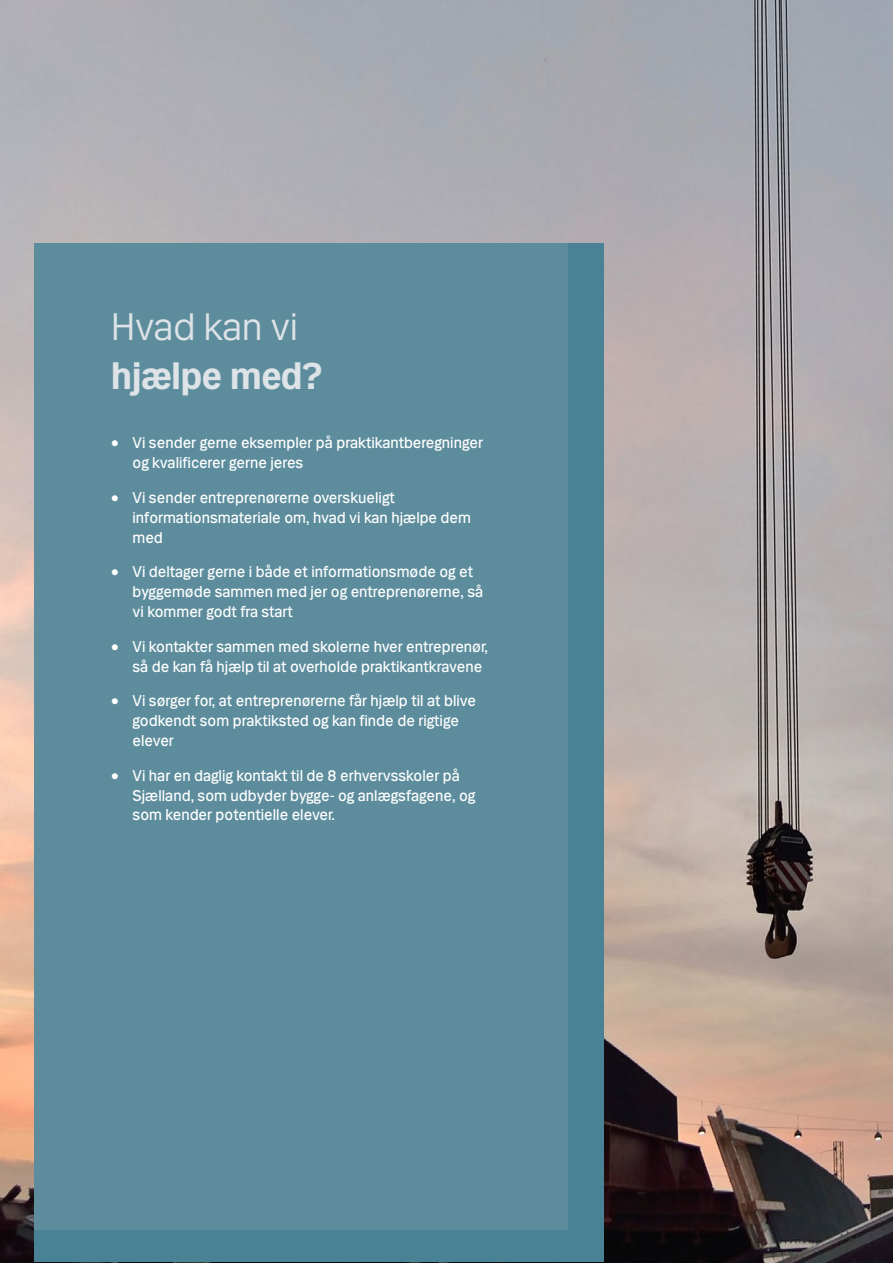
<style>
.page{position:relative;width:893px;height:1263px;background:#fff}
.page>*{position:absolute;margin:0;border:0;box-sizing:border-box;transform-origin:0 0}
.t1{font:700 40.5px "Mari";color:#dde3e7}
.t2{font:40.5px "Mari";color:#dde3e7}
.t3{font:16.5px/19.8px "Mari";color:#fff}
</style>
<div class="page">
<img style="left:0;top:0;width:893px;height:1263px">
<div style="left:34px;top:244px;width:570px;height:1018px;background:#488294"></div>
<div style="left:34px;top:244px;width:534px;height:986px;background:#5d8d9d"></div>
<h1 class="t2" style="left:111px;top:301px;width:188px">Hvad kan vi</h1>
<h1 class="t1" style="left:111px;top:352px;width:213px">hjælpe med?</h1>
<p class="t3" style="left:133px;top:433px;width:352px;text-indent:-21px">• Vi sender gerne eksempler på praktikantberegninger og kvalificerer gerne jeres</p>
<p class="t3" style="left:133px;top:487px;width:340px;text-indent:-21px">• Vi sender entreprenørerne overskueligt informationsmateriale om, hvad vi kan hjælpe dem med</p>
<p class="t3" style="left:133px;top:562px;width:352px;text-indent:-21px">• Vi deltager gerne i både et informationsmøde og et byggemøde sammen med jer og entreprenørerne, så vi kommer godt fra start</p>
<p class="t3" style="left:133px;top:636px;width:357px;text-indent:-21px">• Vi kontakter sammen med skolerne hver entreprenør, så de kan få hjælp til at overholde praktikantkravene</p>
<p class="t3" style="left:133px;top:691px;width:345px;text-indent:-21px">• Vi sørger for, at entreprenørerne får hjælp til at blive godkendt som praktiksted og kan finde de rigtige elever</p>
<p class="t3" style="left:133px;top:765px;width:344px;text-indent:-21px">• Vi har en daglig kontakt til de 8 erhvervsskoler på<br>Sjælland, som udbyder bygge- og anlægsfagene, og som kender potentielle elever.</p>
</div>
